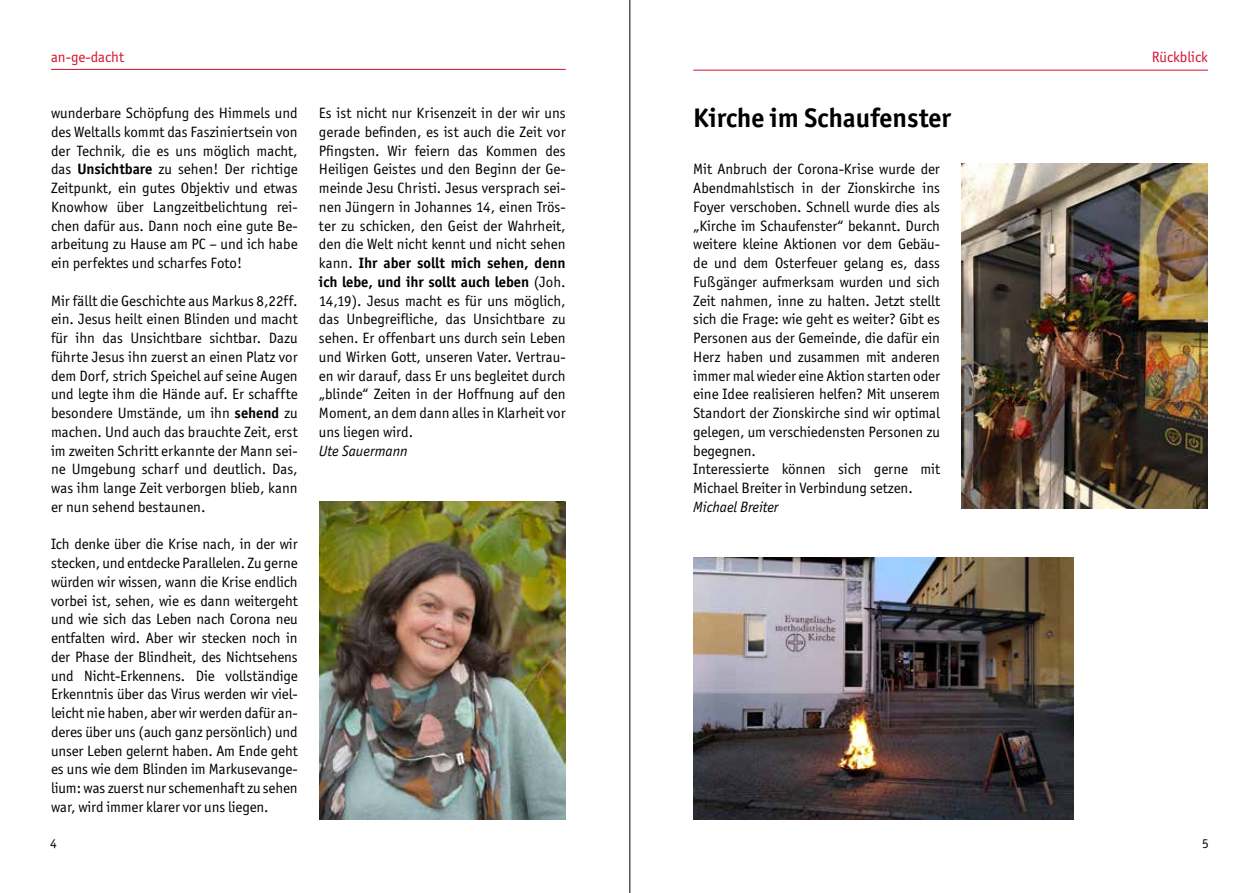
<style>
.page{position:relative;width:1259px;height:893px;background:#fff}
.page>*{position:absolute;margin:0;border:0;box-sizing:border-box;transform-origin:0 0}
.t1{font:700 27px "Officina Sans ITC Std";color:#000}
.t2{font:15px/18.8px "Officina Sans ITC Std";letter-spacing:-.005em;color:#000;text-align:justify}
.t3{font:italic 15px "Officina Sans ITC Std";letter-spacing:-.005em;color:#000}
.t4{font:15px "Officina Sans ITC Std";color:#d51130}
.t5{font:13.5px "Officina Sans ITC Std";color:#000}
.s1{font-weight:700}
</style>
<div class="page">
<hr style="left:51px;top:69px;width:515px;height:1px;background:#d51130">
<hr style="left:693px;top:70px;width:515px;height:1px;background:#d51130">
<img style="left:961px;top:164px;width:247px;height:344px">
<img style="left:693px;top:557px;width:381px;height:263px">
<img style="left:319px;top:501px;width:246px;height:319px">
<hr style="left:629px;top:0;width:1px;height:893px;background:#000">
<p class="t4" style="left:51px;top:48px;width:75px">an-ge-dacht</p>
<p class="t4" style="left:1151px;top:48px;width:58px">Rückblick</p>
<p class="t2" style="left:51px;top:104px;width:248px">wunderbare Schöpfung des Himmels und des Weltalls kommt das Fasziniertsein von der Technik, die es uns möglich macht, das <span class="s1">Unsichtbare</span> zu sehen! Der richtige Zeitpunkt, ein gutes Objektiv und etwas Knowhow über Langzeitbelichtung rei&shy;chen dafür aus. Dann noch eine gute Be&shy;arbeitung zu Hause am PC – und ich habe ein perfektes und scharfes Foto!</p>
<p class="t2" style="left:51px;top:291px;width:248px">Mir fällt die Geschichte aus Markus 8,22ff. ein. Jesus heilt einen Blinden und macht für ihn das Unsichtbare sichtbar. Dazu führte Jesus ihn zuerst an einen Platz vor dem Dorf, strich Speichel auf seine Augen und legte ihm die Hände auf. Er schaffte besondere Umstände, um ihn <span class="s1">sehend</span> zu machen. Und auch das brauchte Zeit, erst im zweiten Schritt erkannte der Mann sei&shy;ne Umgebung scharf und deutlich. Das, was ihm lange Zeit verborgen blieb, kann er nun sehend bestaunen.</p>
<p class="t2" style="left:51px;top:535px;width:248px">Ich denke über die Krise nach, in der wir stecken, und entdecke Parallelen. Zu gerne würden wir wissen, wann die Krise endlich vorbei ist, sehen, wie es dann weitergeht und wie sich das Leben nach Corona neu entfalten wird. Aber wir stecken noch in der Phase der Blindheit, des Nichtsehens und Nicht-Erkennens. Die vollständige Erkenntnis über das Virus werden wir viel&shy;leicht nie haben, aber wir werden dafür an&shy;deres über uns (auch ganz persönlich) und unser Leben gelernt haben. Am Ende geht es uns wie dem Blinden im Markusevange&shy;lium: was zuerst nur schemenhaft zu sehen war, wird immer klarer vor uns liegen.</p>
<p class="t2" style="left:319px;top:104px;width:248px">Es ist nicht nur Krisenzeit in der wir uns gerade befinden, es ist auch die Zeit vor Pfingsten. Wir feiern das Kommen des Heiligen Geistes und den Beginn der Ge&shy;meinde Jesu Christi. Jesus versprach sei&shy;nen Jüngern in Johannes 14, einen Trös&shy;ter zu schicken, den Geist der Wahrheit, den die Welt nicht kennt und nicht sehen kann. <span class="s1">Ihr aber sollt mich sehen, denn ich lebe, und ihr sollt auch leben</span> (Joh.<br>14,19). Jesus macht es für uns möglich, das Unbegreifliche, das Unsichtbare zu sehen. Er offenbart uns durch sein Leben und Wirken Gott, unseren Vater. Vertrau&shy;en wir darauf, dass Er uns begleitet durch „blinde“ Zeiten in der Hoffnung auf den Moment, an dem dann alles in Klarheit vor uns liegen wird.</p>
<p class="t3" style="left:319px;top:442px;width:90px">Ute Sauermann</p>
<h1 class="t1" style="left:693px;top:101px;width:259px">Kirche im Schaufenster</h1>
<p class="t2" style="left:693px;top:160px;width:248px;text-align:left">Mit Anbruch der Corona-Krise wurde der Abendmahlstisch in der Zionskirche ins Foyer verschoben. Schnell wurde dies als „Kirche im Schaufenster“ bekannt. Durch weitere kleine Aktionen vor dem Gebäu&shy;de und dem Osterfeuer gelang es, dass Fußgänger aufmerksam wurden und sich Zeit nahmen, inne zu halten. Jetzt stellt sich die Frage: wie geht es weiter? Gibt es Personen aus der Gemeinde, die dafür ein Herz haben und zusammen mit anderen immer mal wieder eine Aktion starten oder eine Idee realisieren helfen? Mit unserem Standort der Zionskirche sind wir optimal gelegen, um verschiedensten Personen zu begegnen.<br>Interessierte können sich gerne mit Michael Breiter in Verbindung setzen.</p>
<p class="t3" style="left:693px;top:498px;width:87px">Michael Breiter</p>
<p class="t5" style="left:50px;top:836px;width:8px">4</p>
<p class="t5" style="left:1202px;top:836px;width:8px">5</p>
</div>
